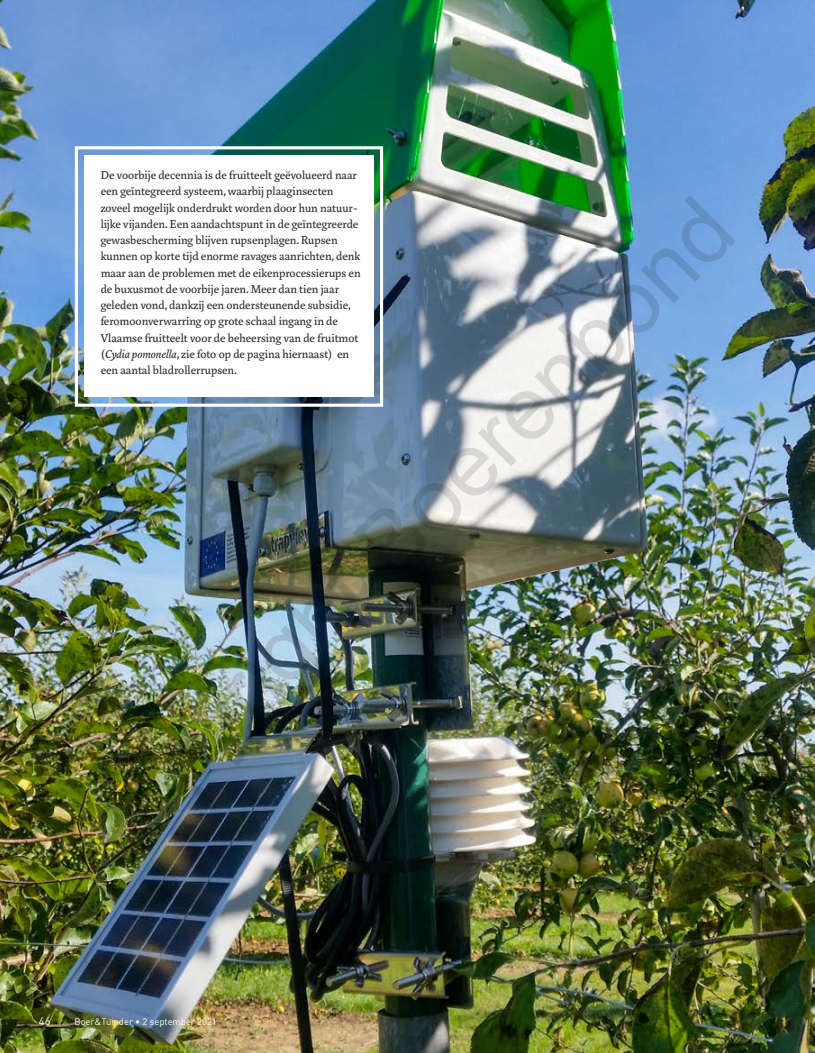
<style>
.page{position:relative;width:815px;height:1053px;background:#fff}
.page>*{position:absolute;margin:0;border:0;box-sizing:border-box;transform-origin:0 0}
.t1{font:90px "Arial";color:rgb(0 0 0/.12)}
.t2{font:12.5px/16.2px "Marat";color:#231f20}
.t3{font:11.25px "DINOT";color:#fff}
.t4{font:9.38px "DINOT";color:#fff}
.s1{font-style:italic}
</style>
<div class="page">
<img style="left:0;top:0;width:815px;height:1052px">
<svg style="left:73px;top:145px;width:312px;height:263px"></svg>
<p class="t2" style="left:101px;top:167px;width:261px">De voorbije decennia is de fruitteelt geëvolueerd naar een geïntegreerd systeem, waarbij plaaginsecten zoveel mogelijk onderdrukt worden door hun natuur&shy;lijke vijanden. Een aandachtspunt in de geïntegreerde gewasbescherming blijven rupsenplagen. Rupsen kunnen op korte tijd enorme ravages aanrichten, denk maar aan de problemen met de eikenprocessierups en de buxusmot de voorbije jaren. Meer dan tien jaar geleden vond, dankzij een ondersteunende subsidie, feromoonverwarring op grote schaal ingang in de Vlaamse fruitteelt voor de beheersing van de fruitmot (<span class="s1">Cydia pomonella</span>, zie foto op de pagina hiernaast) en een aantal bladrollerrupsen.</p>
<h1 class="t1" style="left:52px;top:793px;width:882px;rotate:-45deg">copyright Boerenbond</h1>
<p class="t3" style="left:39px;top:1013px;width:13px">46</p>
<p class="t4" style="left:74px;top:1015px;width:144px">Boer&amp;Tuinder • 2 september 2021</p>
</div>
